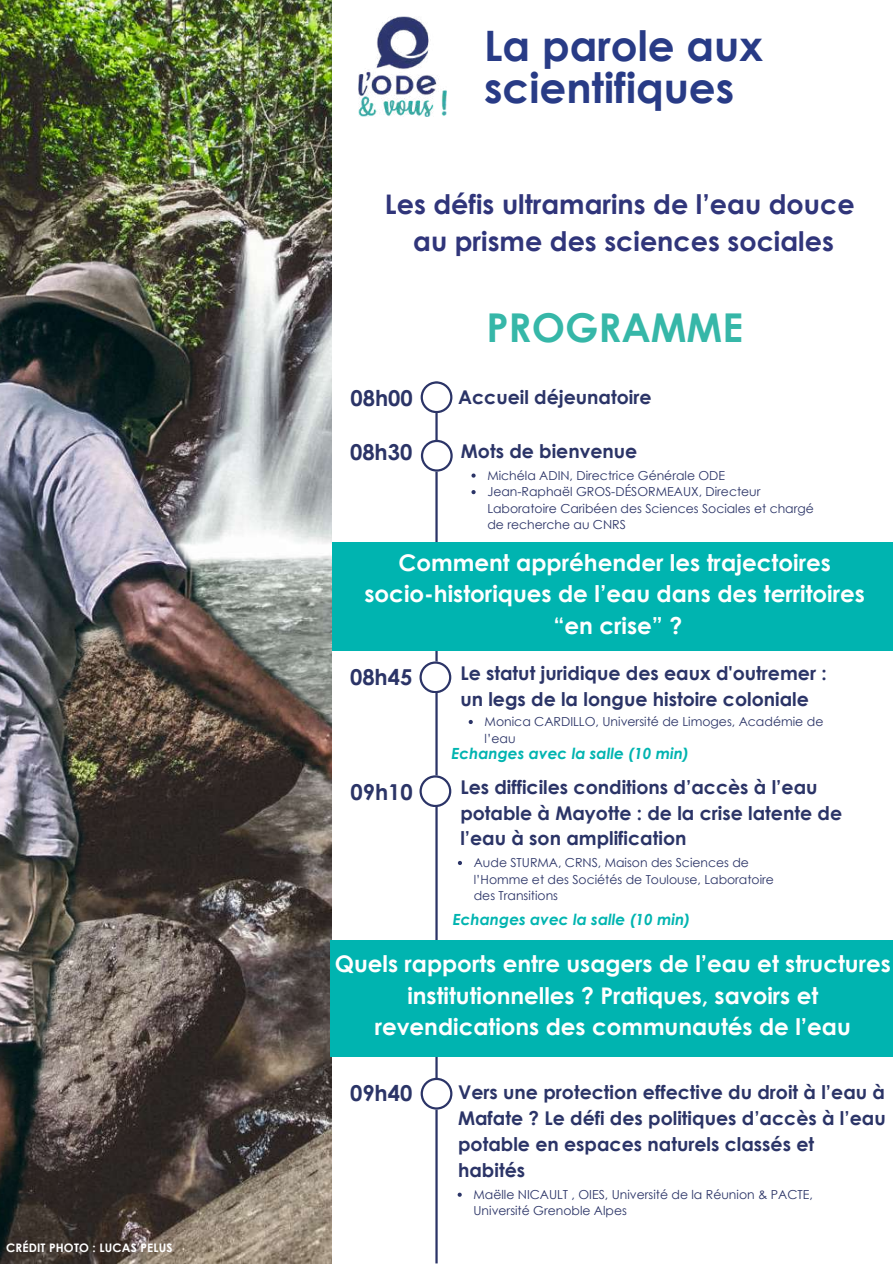
<style>
.page{position:relative;width:893px;height:1264px;background:#fff}
.page>*{position:absolute;margin:0;border:0;box-sizing:border-box;transform-origin:0 0}
.t1{font:700 42px/41.5px "Century Gothic";color:#283b86}
.t2{font:700 39.75px "Century Gothic";color:#36b7a8}
.t3{font:700 27px/37.2px "Century Gothic";color:#30357a;text-align:center}
.t4{font:700 22.95px/31.5px "Century Gothic";color:#fff;text-align:center}
.t5{font:700 21.9px "Century Gothic";color:#2b3467}
.t6{font:700 18.9px/25.8px "Century Gothic";color:#2b3467}
.t7{font:italic 700 15.45px "Century Gothic";color:#00b4b0}
.t8{font:12.45px/16.5px "Century Gothic";color:#2b3467}
.t9{font:700 11.7px "Century Gothic";letter-spacing:.015em;color:#fff}
</style>
<div class="page">
<img style="left:0;top:0;width:332px;height:1263px">
<hr style="left:435px;top:381px;width:2px;height:882px;background:#2b3467">
<svg style="left:419px;top:661px;width:32px;height:32px"></svg>
<svg style="left:419px;top:775px;width:32px;height:31px"></svg>
<svg style="left:420px;top:1077px;width:32px;height:32px"></svg>
<img style="left:358px;top:16px;width:88px;height:100px">
<svg style="left:420px;top:381px;width:32px;height:32px"></svg>
<svg style="left:421px;top:440px;width:31px;height:31px"></svg>
<div style="left:332px;top:542px;width:560px;height:108px;background:#00b4b0"></div>
<div style="left:330px;top:940px;width:562px;height:116px;background:#00b4b0"></div>
<svg style="left:468px;top:720px;width:5px;height:4px"></svg>
<svg style="left:458px;top:861px;width:4px;height:4px"></svg>
<svg style="left:471px;top:473px;width:4px;height:4px"></svg>
<svg style="left:471px;top:490px;width:4px;height:4px"></svg>
<svg style="left:457px;top:1192px;width:4px;height:4px"></svg>
<p class="t9" style="left:6px;top:1240px;width:168px">CRÉDIT PHOTO : LUCAS PELUS</p>
<h1 class="t1" style="left:484px;top:24px;width:280px">La parole aux scientifiques</h1>
<h3 class="t3" style="left:385px;top:185px;width:471px">Les défis ultramarins de l’eau douce au prisme des sciences sociales</h3>
<h2 class="t2" style="left:486px;top:302px;width:258px">PROGRAMME</h2>
<h3 class="t6" style="left:458px;top:383px;width:195px">Accueil déjeunatoire</h3>
<h3 class="t5" style="left:350px;top:384px;width:64px">08h00</h3>
<h3 class="t5" style="left:350px;top:438px;width:64px">08h30</h3>
<h3 class="t6" style="left:461px;top:438px;width:178px">Mots de bienvenue</h3>
<p class="t8" style="left:487px;top:466px;width:328px">Michéla ADIN, Directrice Générale ODE<br>Jean-Raphaël GROS-DÉSORMEAUX, Directeur Laboratoire Caribéen des Sciences Sociales et chargé de recherche au CNRS</p>
<h3 class="t4" style="left:364px;top:546px;width:502px">Comment appréhender les trajectoires socio-historiques de l’eau dans des territoires “en crise” ?</h3>
<h3 class="t5" style="left:350px;top:663px;width:64px">08h45</h3>
<h3 class="t5" style="left:350px;top:777px;width:64px">09h10</h3>
<h3 class="t6" style="left:460px;top:659px;width:368px">Le statut juridique des eaux d'outremer : un legs de la longue histoire coloniale</h3>
<p class="t8" style="left:484px;top:713px;width:340px">Monica CARDILLO, Université de Limoges, Académie de l’eau</p>
<h3 class="t6" style="left:460px;top:773px;width:383px">Les difficiles conditions d’accès à l’eau potable à Mayotte : de la crise latente de l’eau à son amplification</h3>
<p class="t7" style="left:451px;top:743px;width:239px">Echanges avec la salle (10 min)</p>
<p class="t8" style="left:474px;top:854px;width:302px">Aude STURMA, CRNS, Maison des Sciences de l’Homme et des Sociétés de Toulouse, Laboratoire des Transitions</p>
<p class="t7" style="left:452px;top:909px;width:239px">Echanges avec la salle (10 min)</p>
<h3 class="t4" style="left:335px;top:947px;width:557px">Quels rapports entre usagers de l’eau et structures institutionnelles ? Pratiques, savoirs et revendications des communautés de l’eau</h3>
<h3 class="t5" style="left:350px;top:1079px;width:64px">09h40</h3>
<h3 class="t6" style="left:458px;top:1078px;width:429px">Vers une protection effective du droit à l’eau à Mafate ? Le défi des politiques d’accès à l’eau potable en espaces naturels classés et habités</h3>
<p class="t8" style="left:473px;top:1185px;width:341px">Maëlle NICAULT , OIES, Université de la Réunion &amp; PACTE,<br>Université Grenoble Alpes</p>
</div>
